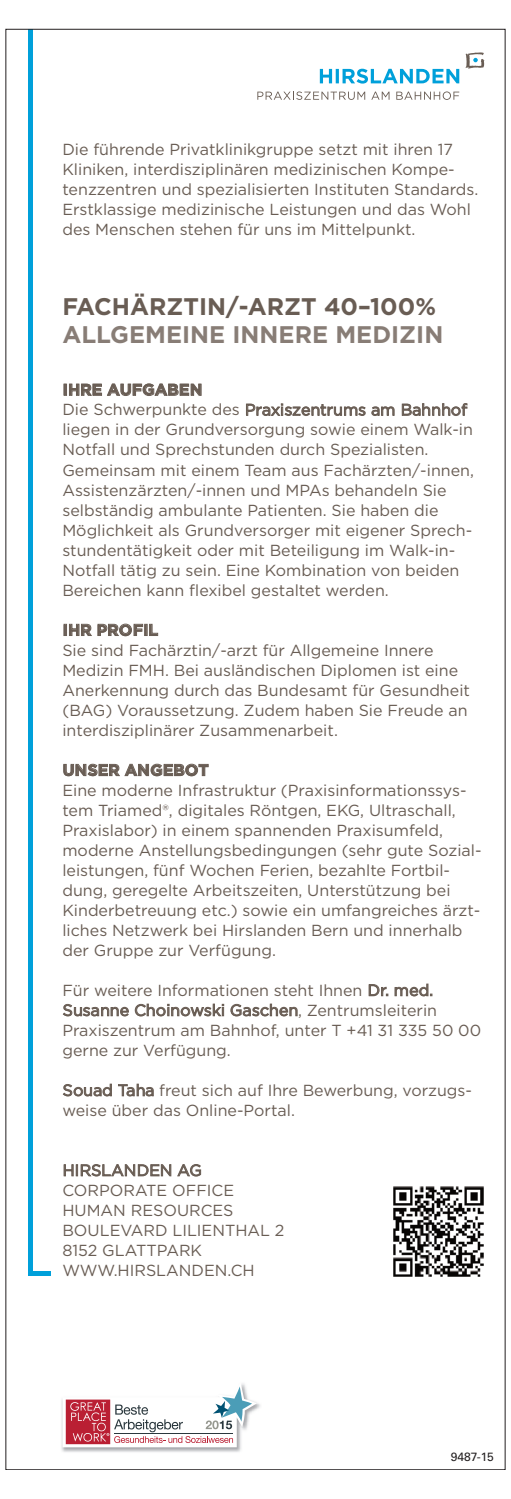
<style>
.page{position:relative;width:511px;height:1499px;background:#fff}
.page>*{position:absolute;margin:0;border:0;box-sizing:border-box;transform-origin:0 0}
.t1{font:700 24px "Gotham";color:#695d54}
.t2{font:700 24px "Gotham";color:#887d76}
.t3{font:16px/20px "Gotham";color:#695d54}
.t4{font:700 16px "Gotham";letter-spacing:-.005em;color:#695d54}
.t5{font:12px "Univers LT Std";color:#231f20}
</style>
<div class="page">
<div style="left:28px;top:29px;width:5px;height:1244px;background:#00a0da"></div>
<svg style="left:465px;top:52px;width:19px;height:17px"></svg>
<svg style="left:319px;top:69px;width:139px;height:15px"></svg>
<svg style="left:257px;top:91px;width:108px;height:9px"></svg>
<svg style="left:371px;top:92px;width:18px;height:8px"></svg>
<svg style="left:396px;top:91px;width:62px;height:9px"></svg>
<div style="left:28px;top:1270px;width:23px;height:5px;background:#00a0da"></div>
<svg style="left:64px;top:383px;width:137px;height:13px"></svg>
<svg style="left:246px;top:403px;width:119px;height:13px"></svg>
<svg style="left:371px;top:406px;width:23px;height:10px"></svg>
<svg style="left:401px;top:403px;width:66px;height:13px"></svg>
<svg style="left:64px;top:623px;width:94px;height:13px"></svg>
<svg style="left:63px;top:763px;width:145px;height:13px"></svg>
<svg style="left:368px;top:984px;width:19px;height:12px"></svg>
<svg style="left:394px;top:983px;width:37px;height:13px"></svg>
<svg style="left:63px;top:1003px;width:66px;height:13px"></svg>
<svg style="left:135px;top:1003px;width:89px;height:13px"></svg>
<svg style="left:230px;top:1003px;width:67px;height:13px"></svg>
<svg style="left:63px;top:1083px;width:49px;height:13px"></svg>
<svg style="left:118px;top:1083px;width:35px;height:13px"></svg>
<svg style="left:64px;top:1164px;width:107px;height:12px"></svg>
<svg style="left:177px;top:1164px;width:24px;height:12px"></svg>
<img style="left:393px;top:1186px;width:90px;height:90px">
<img style="left:61px;top:1400px;width:199px;height:52px">
<svg style="left:62px;top:1383px;width:194px;height:63px"></svg>
<p class="t3" style="left:62px;top:139px;width:417px">Die führende Privatklinikgruppe setzt mit ihren 17<br>Kliniken, interdisziplinären medizinischen Kompe&shy;tenzzentren und spezialisierten Instituten Standards.<br>Erstklassige medizinische Leistungen und das Wohl des Menschen stehen für uns im Mittelpunkt.</p>
<h1 class="t1" style="left:62px;top:291px;width:374px">FACHÄRZTIN/-ARZT 40–100%</h1>
<h1 class="t2" style="left:62px;top:319px;width:382px">ALLGEMEINE INNERE MEDIZIN</h1>
<p class="t4" style="left:63px;top:379px;width:141px">IHRE AUFGABEN</p>
<p class="t3" style="left:62px;top:399px;width:412px">Die Schwerpunkte des Praxiszentrums am Bahnhof liegen in der Grundversorgung sowie einem Walk-in Notfall und Sprechstunden durch Spezialisten.<br>Gemeinsam mit einem Team aus Fachärzten/-innen, Assistenzärzten/-innen und MPAs behandeln Sie selbständig ambulante Patienten. Sie haben die Möglichkeit als Grundversorger mit eigener Sprech&shy;stundentätigkeit oder mit Beteiligung im Walk-in-Notfall tätig zu sein. Eine Kombination von beiden Bereichen kann flexibel gestaltet werden.</p>
<p class="t4" style="left:63px;top:619px;width:97px">IHR PROFIL</p>
<p class="t3" style="left:62px;top:639px;width:408px">Sie sind Fachärztin/-arzt für Allgemeine Innere Medizin FMH. Bei ausländischen Diplomen ist eine Anerkennung durch das Bundesamt für Gesundheit (BAG) Voraussetzung. Zudem haben Sie Freude an interdisziplinärer Zusammenarbeit.</p>
<p class="t4" style="left:63px;top:759px;width:147px">UNSER ANGEBOT</p>
<p class="t3" style="left:62px;top:779px;width:420px">Eine moderne Infrastruktur (Praxisinformationssys&shy;tem Triamed®, digitales Röntgen, EKG, Ultraschall, Praxislabor) in einem spannenden Praxisumfeld, moderne Anstellungsbedingungen (sehr gute Sozial&shy;leistungen, fünf Wochen Ferien, bezahlte Fortbil&shy;dung, geregelte Arbeitszeiten, Unterstützung bei Kinderbetreuung etc.) sowie ein umfangreiches ärzt&shy;liches Netzwerk bei Hirslanden Bern und innerhalb der Gruppe zur Verfügung.</p>
<p class="t3" style="left:62px;top:979px;width:420px">Für weitere Informationen steht Ihnen Dr. med.<br>Susanne Choinowski Gaschen, Zentrumsleiterin Praxiszentrum am Bahnhof, unter T +41 31 335 50 00 gerne zur Verfügung.</p>
<p class="t3" style="left:62px;top:1079px;width:410px">Souad Taha freut sich auf Ihre Bewerbung, vorzugs&shy;weise über das Online-Portal.</p>
<p class="t3" style="left:62px;top:1159px;width:223px">HIRSLANDEN AG<br>CORPORATE OFFICE<br>HUMAN RESOURCES<br>BOULEVARD LILIENTHAL 2<br>8152 GLATTPARK<br>WWW.HIRSLANDEN.CH</p>
<p class="t5" style="left:450px;top:1449px;width:44px">9487-15</p>
</div>
